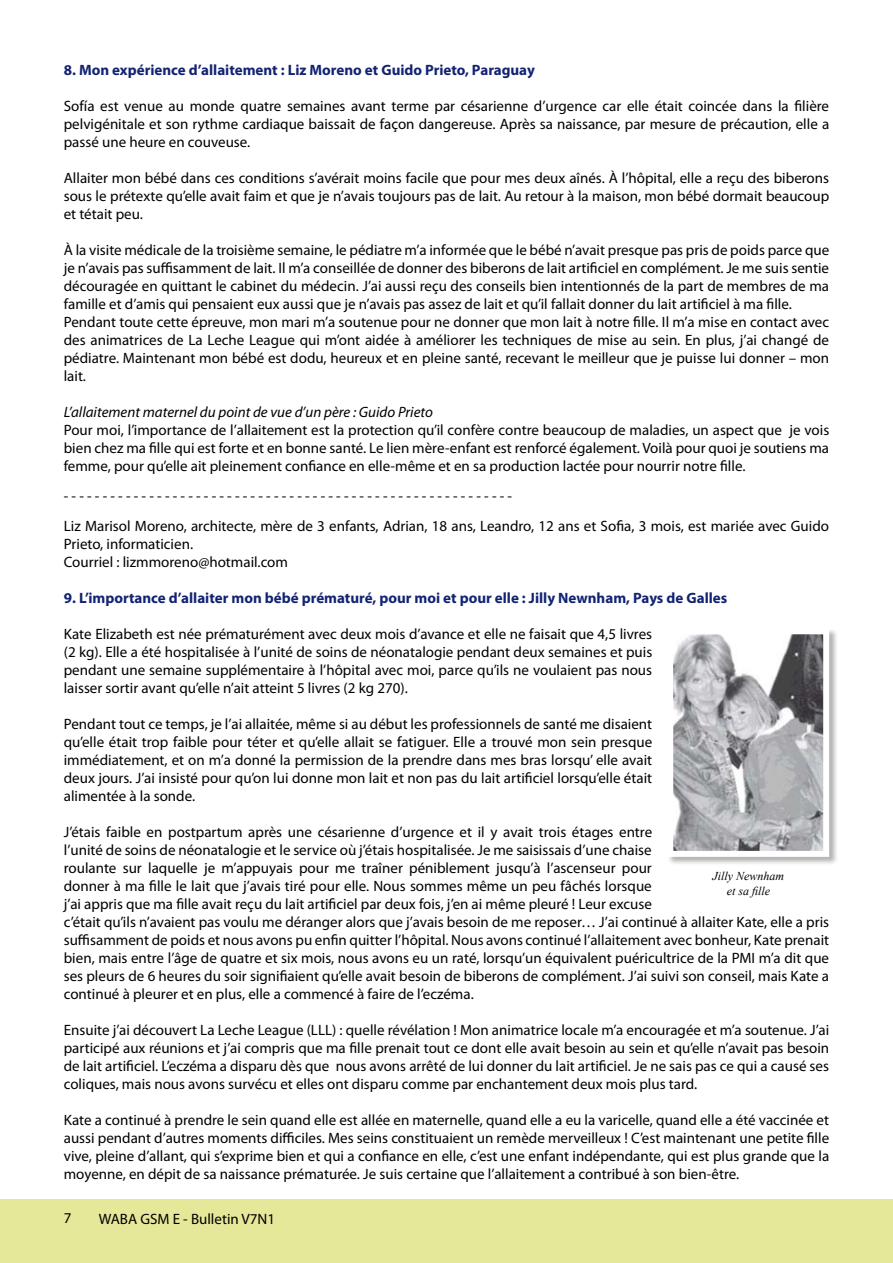
<style>
.page{position:relative;width:893px;height:1263px;background:#fff}
.page>*{position:absolute;margin:0;border:0;box-sizing:border-box;transform-origin:0 0}
.t1{font:15px/18px "Myriad Pro";color:#000;text-align:justify}
.t2{font:700 15px "Myriad Pro";color:#122372}
.t3{font:italic 15px "Myriad Pro";color:#000}
.t4{font:italic 12px/15px "Times New Roman";color:#000;text-align:center}
</style>
<div class="page">
<div style="left:0;top:1199px;width:893px;height:64px;background:#e6e899"></div>
<div style="left:666px;top:627px;width:173px;height:239px;background:#000;opacity:.3"></div>
<img style="left:674px;top:635px;width:148px;height:215px">
<div style="left:667px;top:628px;width:162px;height:229px;border:6px solid #fff"></div>
<p class="t2" style="left:64px;top:60px;width:473px">8. Mon expérience d’allaitement : Liz Moreno et Guido Prieto, Paraguay</p>
<p class="t1" style="left:64px;top:97px;width:767px">Sofía est venue au monde quatre semaines avant terme par césarienne d’urgence car elle était coincée dans la filière pelvigénitale et son rythme cardiaque baissait de façon dangereuse. Après sa naissance, par mesure de précaution, elle a passé une heure en couveuse.</p>
<p class="t1" style="left:64px;top:169px;width:767px">Allaiter mon bébé dans ces conditions s’avérait moins facile que pour mes deux aînés. À l’hôpital, elle a reçu des biberons sous le prétexte qu’elle avait faim et que je n’avais toujours pas de lait. Au retour à la maison, mon bébé dormait beaucoup et tétait peu.</p>
<p class="t1" style="left:64px;top:241px;width:767px;text-align:left">À la visite médicale de la troisième semaine, le pédiatre m’a informée que le bébé n’avait presque pas pris de poids parce que je n’avais pas suffisamment de lait. Il m’a conseillée de donner des biberons de lait artificiel en complément. Je me suis sentie découragée en quittant le cabinet du médecin. J’ai aussi reçu des conseils bien intentionnés de la part de membres de ma famille et d’amis qui pensaient eux aussi que je n’avais pas assez de lait et qu’il fallait donner du lait artificiel à ma fille.<br>Pendant toute cette épreuve, mon mari m’a soutenue pour ne donner que mon lait à notre fille. Il m’a mise en contact avec des animatrices de La Leche League qui m’ont aidée à améliorer les techniques de mise au sein. En plus, j’ai changé de pédiatre. Maintenant mon bébé est dodu, heureux et en pleine santé, recevant le meilleur que je puisse lui donner – mon lait.</p>
<p class="t3" style="left:64px;top:403px;width:371px">L’allaitement maternel du point de vue d’un père : Guido Prieto</p>
<p class="t1" style="left:64px;top:421px;width:767px">Pour moi, l’importance de l’allaitement est la protection qu’il confère contre beaucoup de maladies, un aspect que je vois bien chez ma fille qui est forte et en bonne santé. Le lien mère-enfant est renforcé également. Voilà pour quoi je soutiens ma femme, pour qu’elle ait pleinement confiance en elle-même et en sa production lactée pour nourrir notre fille.</p>
<p class="t1" style="left:64px;top:481px;width:767px;line-height:30px">- - - - - - - - - - - - - - - - - - - - - - - - - - - - - - - - - - - - - - - - - - - - - - - - - - - - - - - - - -<br>Liz Marisol Moreno, architecte, mère de 3 enfants, Adrian, 18 ans, Leandro, 12 ans et Sofia, 3 mois, est mariée avec Guido</p>
<p class="t1" style="left:64px;top:535px;width:226px">Prieto, informaticien.<br>Courriel : lizmmoreno@hotmail.com</p>
<p class="t2" style="left:64px;top:588px;width:665px">9. L’importance d’allaiter mon bébé prématuré, pour moi et pour elle : Jilly Newnham, Pays de Galles</p>
<p class="t1" style="left:64px;top:625px;width:590px">Kate Elizabeth est née prématurément avec deux mois d’avance et elle ne faisait que 4,5 livres (2 kg). Elle a été hospitalisée à l’unité de soins de néonatalogie pendant deux semaines et puis pendant une semaine supplémentaire à l’hôpital avec moi, parce qu’ils ne voulaient pas nous laisser sortir avant qu’elle n’ait atteint 5 livres (2 kg 270).</p>
<p class="t1" style="left:64px;top:715px;width:590px">Pendant tout ce temps, je l’ai allaitée, même si au début les professionnels de santé me disaient qu’elle était trop faible pour téter et qu’elle allait se fatiguer. Elle a trouvé mon sein presque immédiatement, et on m’a donné la permission de la prendre dans mes bras lorsqu’ elle avait deux jours. J’ai insisté pour qu’on lui donne mon lait et non pas du lait artificiel lorsqu’elle était alimentée à la sonde.</p>
<p class="t1" style="left:64px;top:823px;width:767px;text-align:left">J’étais faible en postpartum après une césarienne d’urgence et il y avait trois étages entre<br>l’unité de soins de néonatalogie et le service où j’étais hospitalisée. Je me saisissais d’une chaise<br>roulante sur laquelle je m’appuyais pour me traîner péniblement jusqu’à l’ascenseur pour<br>donner à ma fille le lait que j’avais tiré pour elle. Nous sommes même un peu fâchés lorsque<br>j’ai appris que ma fille avait reçu du lait artificiel par deux fois, j’en ai même pleuré ! Leur excuse<br>c’était qu’ils n’avaient pas voulu me déranger alors que j’avais besoin de me reposer… J’ai continué à allaiter Kate, elle a pris suffisamment de poids et nous avons pu enfin quitter l’hôpital. Nous avons continué l’allaitement avec bonheur, Kate prenait bien, mais entre l’âge de quatre et six mois, nous avons eu un raté, lorsqu’un équivalent puéricultrice de la PMI m’a dit que ses pleurs de 6 heures du soir signifiaient qu’elle avait besoin de biberons de complément. J’ai suivi son conseil, mais Kate a continué à pleurer et en plus, elle a commencé à faire de l’eczéma.</p>
<p class="t1" style="left:64px;top:1021px;width:767px">Ensuite j’ai découvert La Leche League (LLL) : quelle révélation ! Mon animatrice locale m’a encouragée et m’a soutenue. J’ai participé aux réunions et j’ai compris que ma fille prenait tout ce dont elle avait besoin au sein et qu’elle n’avait pas besoin de lait artificiel. L’eczéma a disparu dès que nous avons arrêté de lui donner du lait artificiel. Je ne sais pas ce qui a causé ses coliques, mais nous avons survécu et elles ont disparu comme par enchantement deux mois plus tard.</p>
<p class="t1" style="left:64px;top:1111px;width:767px">Kate a continué à prendre le sein quand elle est allée en maternelle, quand elle a eu la varicelle, quand elle a été vaccinée et aussi pendant d’autres moments difficiles. Mes seins constituaient un remède merveilleux ! C’est maintenant une petite fille vive, pleine d’allant, qui s’exprime bien et qui a confiance en elle, c’est une enfant indépendante, qui est plus grande que la moyenne, en dépit de sa naissance prématurée. Je suis certaine que l’allaitement a contribué à son bien-être.</p>
<p class="t4" style="left:713px;top:868px;width:73px">Jilly Newnham et sa fille</p>
<p class="t1" style="left:99px;top:1209px;width:178px">WABA GSM E - Bulletin V7N1</p>
</div>
